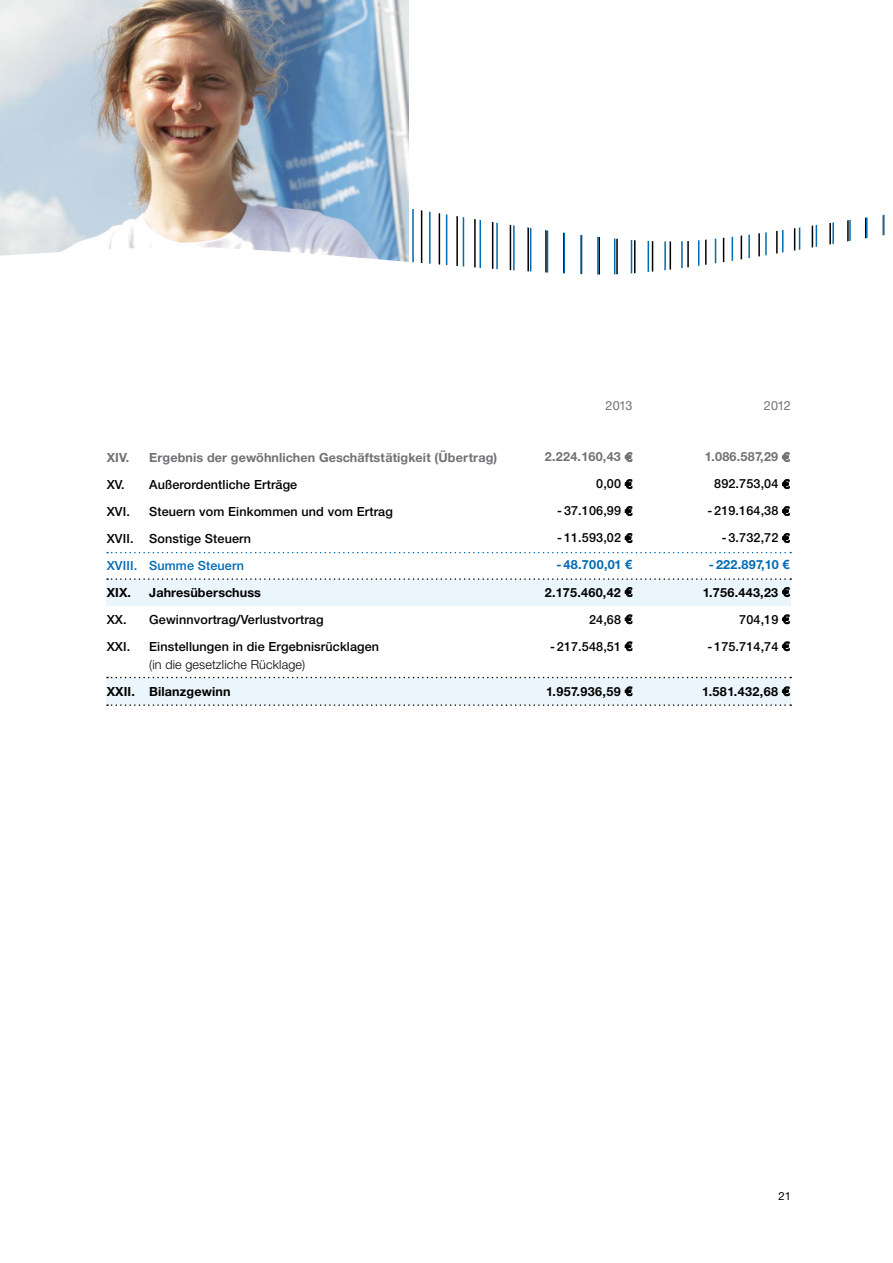
<style>
.page{position:relative;width:893px;height:1263px;background:#fff}
.page>*{position:absolute;margin:0;border:0;box-sizing:border-box;transform-origin:0 0}
.t1{font:500 12.6px/27px "Helvetica Neue CE";letter-spacing:.01em;color:#000}
.t2{font:700 12.6px/27px "Helvetica Neue CE";letter-spacing:.01em;color:#000;text-align:right}
.t3{font:700 12.6px/27px "Helvetica Neue CE";letter-spacing:.01em;color:#707172;text-align:right}
.t4{font:300 12.6px "Helvetica Neue CE";letter-spacing:.01em;color:#000}
.t5{font:500 12.6px "Helvetica Neue CE";letter-spacing:.01em;color:#006ab3}
.t6{font:12.6px "Helvetica Neue CE";letter-spacing:-.045em;color:#707172}
.t7{font:11.25px "Helvetica Neue CE";color:#000}
.s1{font-family:"Gill Sans";font-weight:400}
.s2{font-weight:500;color:#000}
.s3{font-family:"Gill Sans";font-weight:400;color:#000}
.s4{color:#006ab3}
.s5{font-family:"Arial";color:#006ab3}
.s6{font-weight:500}
</style>
<div class="page">
<div style="left:106px;top:580px;width:685px;height:26px;background:#ebf6fc"></div>
<div style="left:106px;top:678px;width:685px;height:26px;background:#ebf6fc"></div>
<svg style="left:625px;top:452px;width:7px;height:10px"></svg>
<svg style="left:625px;top:480px;width:7px;height:9px"></svg>
<svg style="left:625px;top:507px;width:7px;height:9px"></svg>
<svg style="left:625px;top:534px;width:7px;height:9px"></svg>
<svg style="left:625px;top:587px;width:7px;height:10px"></svg>
<svg style="left:625px;top:615px;width:7px;height:9px"></svg>
<svg style="left:625px;top:642px;width:7px;height:9px"></svg>
<svg style="left:625px;top:686px;width:7px;height:10px"></svg>
<svg style="left:782px;top:452px;width:8px;height:10px"></svg>
<svg style="left:782px;top:480px;width:7px;height:9px"></svg>
<svg style="left:782px;top:507px;width:7px;height:9px"></svg>
<svg style="left:782px;top:534px;width:7px;height:9px"></svg>
<svg style="left:782px;top:587px;width:8px;height:10px"></svg>
<svg style="left:782px;top:615px;width:7px;height:9px"></svg>
<svg style="left:782px;top:642px;width:7px;height:9px"></svg>
<svg style="left:782px;top:686px;width:8px;height:10px"></svg>
<svg style="left:107px;top:552px;width:684px;height:1px"></svg>
<svg style="left:107px;top:677px;width:684px;height:1px"></svg>
<svg style="left:107px;top:578px;width:684px;height:2px"></svg>
<img style="left:0;top:0;width:408px;height:164px">
<svg style="left:0;top:164px;width:885px;height:111px"></svg>
<svg style="left:107px;top:704px;width:684px;height:2px"></svg>
<p class="t3" style="left:107px;top:444px;width:24px">XIV.</p>
<p class="t3" style="left:149px;top:444px;width:350px">Ergebnis der gewöhnlichen Geschäftstätigkeit (Übertrag)</p>
<p class="t1" style="left:107px;top:471px;width:192px">XV. Außerordentliche Erträge<br>XVI.</p>
<p class="t1" style="left:107px;top:498px;width:288px;text-indent:43px">Steuern vom Einkommen und vom Ertrag<br>XVII. Sonstige Steuern</p>
<p class="t5" style="left:107px;top:557px;width:139px">XVIII. Summe Steuern</p>
<p class="t2" style="left:107px;top:579px;width:26px">XIX.</p>
<p class="t2" style="left:149px;top:579px;width:113px">Jahresüberschuss</p>
<p class="t1" style="left:107px;top:606px;width:218px">XX. Gewinnvortrag/Verlustvortrag<br>XXI.</p>
<p class="t1" style="left:149px;top:633px;width:231px">Einstellungen in die Ergebnisrücklagen</p>
<p class="t4" style="left:149px;top:656px;width:157px">(in die gesetzliche Rücklage)</p>
<p class="t2" style="left:107px;top:678px;width:125px">XXII. Bilanzgewinn</p>
<p class="t6" style="left:606px;top:398px;width:28px">2013</p>
<p class="t6" style="left:764px;top:398px;width:28px">2012</p>
<p class="t3" style="left:545px;top:444px;width:89px">2.224.160,43 <span class="s1">€<br></span><span class="s2">0,00</span> <span class="s3">€</span></p>
<p class="t1" style="left:557px;top:497px;width:77px">- 37.106,99 <span class="s1">€</span></p>
<p class="t1" style="left:557px;top:524px;width:77px">- 11.593,02 <span class="s1">€</span></p>
<p class="t2" style="left:545px;top:552px;width:89px"><span class="s4">- 48.700,01</span> <span class="s5">€<br></span>2.175.460,42 <span class="s1">€<br></span><span class="s6">24,68</span> <span class="s1">€</span></p>
<p class="t1" style="left:550px;top:632px;width:84px">- 217.548,51 <span class="s1">€</span></p>
<p class="t2" style="left:546px;top:678px;width:88px">1.957.936,59 <span class="s1">€</span></p>
<p class="t3" style="left:705px;top:444px;width:86px">1.086.587,29 <span class="s1">€<br></span><span class="s2">892.753,04</span> <span class="s3">€</span></p>
<p class="t1" style="left:707px;top:497px;width:84px">- 219.164,38 <span class="s1">€</span></p>
<p class="t1" style="left:722px;top:524px;width:70px">- 3.732,72 <span class="s1">€</span></p>
<p class="t2" style="left:703px;top:552px;width:89px"><span class="s4">- 222.897,10</span> <span class="s5">€<br></span>1.756.443,23 <span class="s1">€<br></span><span class="s6">704,19</span> <span class="s1">€</span></p>
<p class="t1" style="left:707px;top:632px;width:84px">- 175.714,74 <span class="s1">€</span></p>
<p class="t2" style="left:702px;top:678px;width:89px">1.581.432,68 <span class="s1">€</span></p>
<p class="t7" style="left:778px;top:1189px;width:14px">21</p>
</div>
